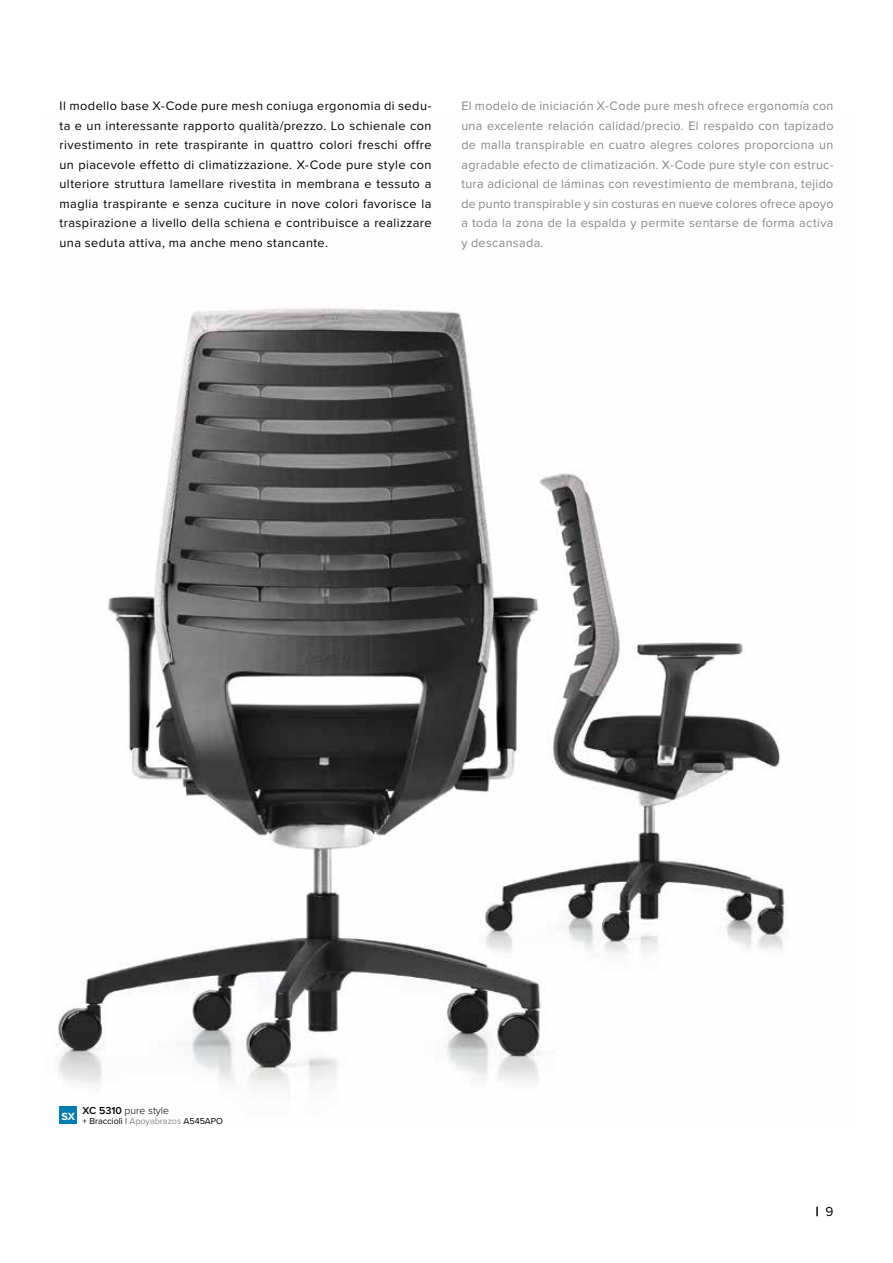
<style>
.page{position:relative;width:893px;height:1263px;background:#fff}
.page>*{position:absolute;margin:0;border:0;box-sizing:border-box;transform-origin:0 0}
.t1{font:900 13.5px "Proxima Nova";color:#000}
.t2{font:12.75px/19.5px "Proxima Nova";letter-spacing:.035em;color:#000;text-align:justify}
.t3{font:12.75px/19.5px "Proxima Nova";letter-spacing:.03em;color:#878787;text-align:justify}
.t4{font:700 10.8px "Proxima Nova";color:#fff}
.t5{font:300 10.5px "Proxima Nova";color:#000}
.t6{font:9px "Proxima Nova";color:#000}
.s1{font-weight:600}
.s2{color:#878787}
.s3{font-weight:400}
</style>
<div class="page">
<img style="left:57px;top:307px;width:731px;height:817px">
<div style="left:60px;top:1106px;width:17px;height:18px;background:#007db4"></div>
<p class="t2" style="left:60px;top:96px;width:374px">Il modello base X-Code pure mesh coniuga ergonomia di sedu&shy;ta e un interessante rapporto qualità/prezzo. Lo schienale con rivestimento in rete traspirante in quattro colori freschi offre un piacevole effetto di climatizzazione. X-Code pure style con ulteriore struttura lamellare rivestita in membrana e tessuto a maglia traspirante e senza cuciture in nove colori favorisce la traspirazione a livello della schiena e contribuisce a realizzare una seduta attiva, ma anche meno stancante.</p>
<p class="t3" style="left:461px;top:96px;width:374px">El modelo de iniciación X-Code pure mesh ofrece ergonomía con una excelente relación calidad/precio. El respaldo con tapizado de malla transpirable en cuatro alegres colores proporciona un agradable efecto de climatización. X-Code pure style con estruc&shy;tura adicional de láminas con revestimiento de membrana, tejido de punto transpirable y sin costuras en nueve colores ofrece apoyo a toda la zona de la espalda y permite sentarse de forma activa y descansada.</p>
<p class="t5" style="left:83px;top:1102px;width:88px"><span class="s1">XC 5310</span> pure style</p>
<p class="t6" style="left:83px;top:1115px;width:142px">+ Braccioli | <span class="s2">Apoyabrazos</span> A545APO</p>
<p class="t4" style="left:62px;top:1108px;width:15px">SX</p>
<p class="t1" style="left:816px;top:1201px;width:19px">| <span class="s3">9</span></p>
</div>
